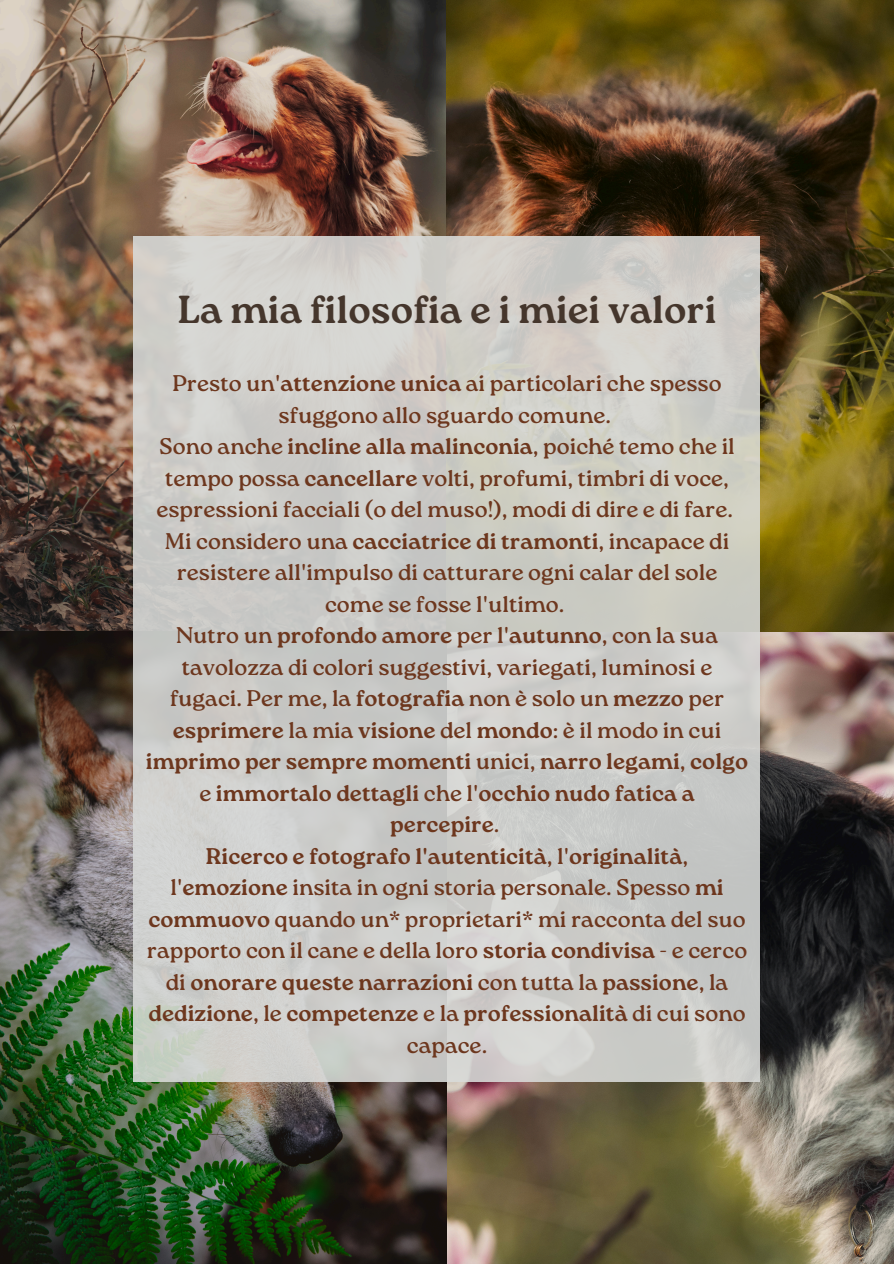
<style>
.page{position:relative;width:894px;height:1264px;background:#fff}
.page>*{position:absolute;margin:0;border:0;box-sizing:border-box;transform-origin:0 0}
.t1{font:700 39px "Roca One";color:#45362c}
.t2{font:22.65px/31.5px "Roca One";color:#6d371e;text-align:center}
.t3{font:700 22.65px/31.5px "Roca One";color:#6d371e;text-align:center}
.s1{font-weight:700}
.s2{font-weight:400}
</style>
<div class="page">
<img style="left:0;top:0;width:893px;height:1263px">
<div style="left:133px;top:236px;width:626px;height:845px;background:#cdcdc8"></div>
<p class="t1" style="left:178px;top:286px;width:540px">La mia filosofia e i miei valori</p>
<p class="t2" style="left:172px;top:367px;width:550px">Presto un'<span class="s1">attenzione unica</span> ai particolari che spesso sfuggono allo sguardo comune.</p>
<p class="t2" style="left:156px;top:430px;width:579px">Sono anche <span class="s1">incline alla malinconia</span>, poiché temo che il tempo possa <span class="s1">cancellare</span> volti, profumi, timbri di voce, espressioni facciali (o del muso!), modi di dire e di fare.</p>
<h1 class="t2" style="left:165px;top:525px;width:566px">Mi considero una <span class="s1">cacciatrice di tramonti</span>, incapace di resistere all'impulso di catturare ogni calar del sole come se fosse l'ultimo.</h1>
<p class="t3" style="left:146px;top:619px;width:603px"><span class="s2">Nutro un</span> profondo amore <span class="s2">per l'</span>autunno<span class="s2">, con la sua tavolozza di colori suggestivi, variegati, luminosi e fugaci. Per me, la</span> fotografia <span class="s2">non è solo un</span> mezzo <span class="s2">per </span>esprimere <span class="s2">la mia</span> visione <span class="s2">del</span> mondo<span class="s2">: è il modo in cui </span>imprimo per sempre momenti <span class="s2">unici,</span> narro legami<span class="s2">,</span> colgo <span class="s2">e</span> immortalo dettagli <span class="s2">che l'</span>occhio nudo fatica a percepire<span class="s2">.</span></p>
<p class="t2" style="left:147px;top:840px;width:602px"><span class="s1">Ricerco e fotografo l'autenticità</span>, l'<span class="s1">originalità</span>, l'<span class="s1">emozione</span> insita in ogni storia personale. Spesso <span class="s1">mi commuovo</span> quando un* proprietari* mi racconta del suo rapporto con il cane e della loro <span class="s1">storia condivisa</span> - e cerco di <span class="s1">onorare queste narrazioni</span> con tutta la <span class="s1">passione</span>, la <span class="s1">dedizione</span>, le <span class="s1">competenze</span> e la <span class="s1">professionalità</span> di cui sono capace.</p>
</div>
